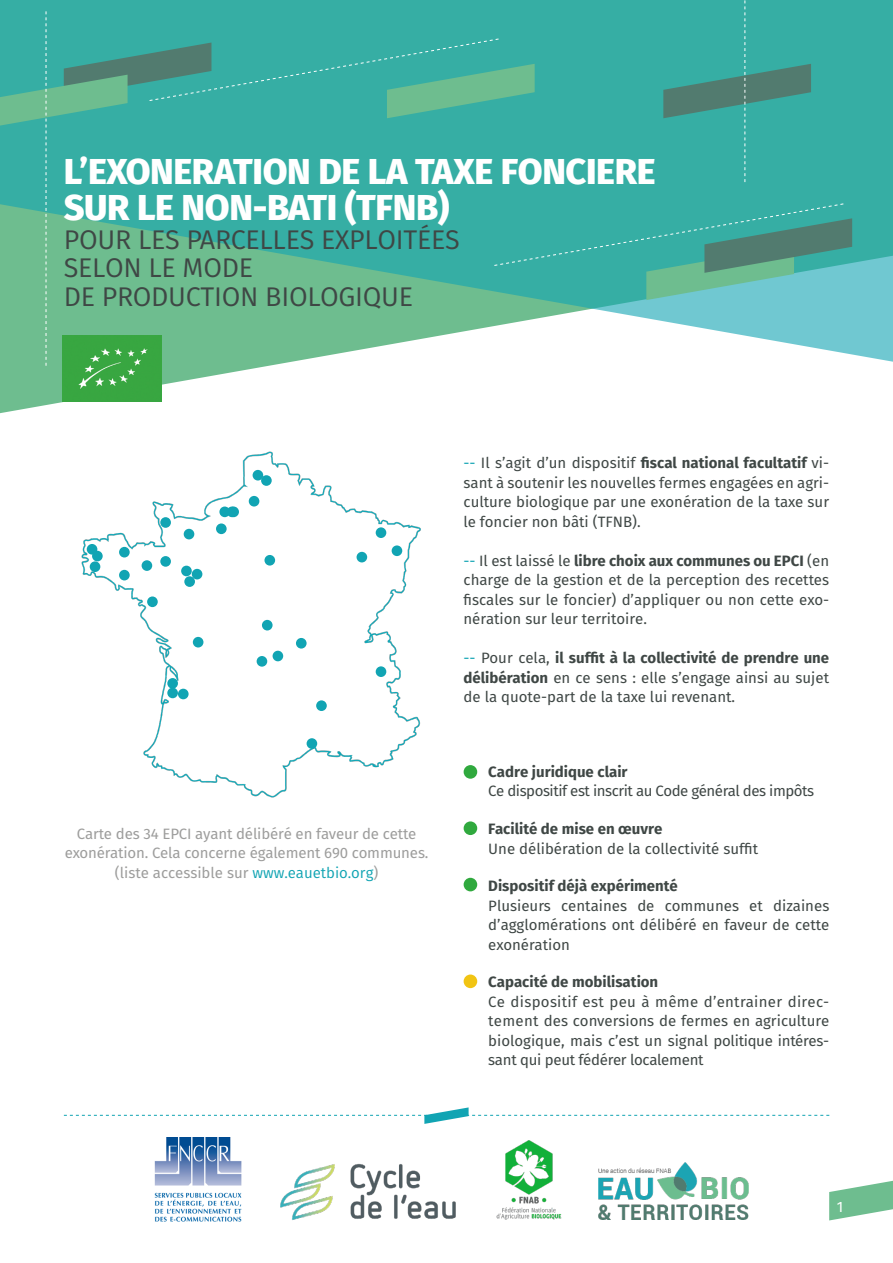
<style>
.page{position:relative;width:893px;height:1263px;background:#fff}
.page>*{position:absolute;margin:0;border:0;box-sizing:border-box;transform-origin:0 0}
.t1{font:800 36px/36px "Fira Sans";letter-spacing:-.01em;color:#fff}
.t2{font:27px/28.5px "Fira Sans";letter-spacing:-.01em;color:#3f4745}
.t3{font:15px/19.5px "Fira Sans";color:#3f4745;text-align:justify}
.t4{font:15px/19.5px "Fira Sans";letter-spacing:-.01em;color:#9d9d9c;text-align:center}
.t5{font:700 15px "Fira Sans";color:#3f4745}
.t6{font:15px "Fira Sans";letter-spacing:-.03em;color:#3f4745}
.t7{font:15px "Fira Sans";color:#fff}
.s1{color:#11a4b3}
.s2{font-weight:700}
</style>
<div class="page">
<img style="left:81px;top:451px;width:340px;height:347px">
<svg style="left:0;top:377px;width:205px;height:36px"></svg>
<svg style="left:0;top:0;width:893px;height:377px"></svg>
<img style="left:281px;top:1163px;width:175px;height:57px">
<img style="left:496px;top:1140px;width:66px;height:80px">
<img style="left:599px;top:1162px;width:149px;height:58px">
<img style="left:154px;top:1137px;width:88px;height:85px">
<svg style="left:64px;top:1107px;width:765px;height:17px"></svg>
<svg style="left:0;top:0;width:852px;height:366px;background:#51b5a5"></svg>
<svg style="left:829px;top:1181px;width:64px;height:39px"></svg>
<img style="left:63px;top:336px;width:99px;height:66px">
<div style="left:464px;top:765px;width:13px;height:14px;background:#30a93e;border-radius:50%"></div>
<div style="left:464px;top:821px;width:13px;height:14px;background:#30a93e;border-radius:50%"></div>
<div style="left:464px;top:878px;width:13px;height:13px;background:#30a93e;border-radius:50%"></div>
<div style="left:464px;top:974px;width:13px;height:14px;background:#f1c413;border-radius:50%"></div>
<div style="left:253px;top:470px;width:10px;height:10px;background:#11a4b3;border-radius:50%"></div>
<div style="left:261px;top:475px;width:11px;height:11px;background:#11a4b3;border-radius:50%"></div>
<div style="left:249px;top:496px;width:10px;height:10px;background:#11a4b3;border-radius:50%"></div>
<div style="left:219px;top:506px;width:11px;height:11px;background:#11a4b3;border-radius:50%"></div>
<div style="left:228px;top:506px;width:11px;height:11px;background:#11a4b3;border-radius:50%"></div>
<div style="left:216px;top:523px;width:11px;height:11px;background:#11a4b3;border-radius:50%"></div>
<div style="left:184px;top:529px;width:10px;height:10px;background:#11a4b3;border-radius:50%"></div>
<div style="left:160px;top:517px;width:11px;height:11px;background:#11a4b3;border-radius:50%"></div>
<div style="left:87px;top:544px;width:10px;height:11px;background:#11a4b3;border-radius:50%"></div>
<div style="left:92px;top:551px;width:11px;height:10px;background:#11a4b3;border-radius:50%"></div>
<div style="left:90px;top:561px;width:10px;height:11px;background:#11a4b3;border-radius:50%"></div>
<div style="left:119px;top:547px;width:11px;height:10px;background:#11a4b3;border-radius:50%"></div>
<div style="left:119px;top:570px;width:11px;height:10px;background:#11a4b3;border-radius:50%"></div>
<div style="left:142px;top:560px;width:10px;height:11px;background:#11a4b3;border-radius:50%"></div>
<div style="left:160px;top:556px;width:11px;height:11px;background:#11a4b3;border-radius:50%"></div>
<div style="left:181px;top:566px;width:11px;height:10px;background:#11a4b3;border-radius:50%"></div>
<div style="left:192px;top:569px;width:10px;height:10px;background:#11a4b3;border-radius:50%"></div>
<div style="left:184px;top:576px;width:11px;height:11px;background:#11a4b3;border-radius:50%"></div>
<div style="left:147px;top:596px;width:11px;height:11px;background:#11a4b3;border-radius:50%"></div>
<div style="left:193px;top:637px;width:10px;height:10px;background:#11a4b3;border-radius:50%"></div>
<div style="left:262px;top:620px;width:11px;height:10px;background:#11a4b3;border-radius:50%"></div>
<div style="left:257px;top:656px;width:10px;height:11px;background:#11a4b3;border-radius:50%"></div>
<div style="left:273px;top:651px;width:10px;height:10px;background:#11a4b3;border-radius:50%"></div>
<div style="left:296px;top:638px;width:11px;height:10px;background:#11a4b3;border-radius:50%"></div>
<div style="left:357px;top:552px;width:10px;height:10px;background:#11a4b3;border-radius:50%"></div>
<div style="left:376px;top:527px;width:10px;height:11px;background:#11a4b3;border-radius:50%"></div>
<div style="left:392px;top:545px;width:10px;height:11px;background:#11a4b3;border-radius:50%"></div>
<div style="left:376px;top:666px;width:10px;height:11px;background:#11a4b3;border-radius:50%"></div>
<div style="left:316px;top:700px;width:11px;height:11px;background:#11a4b3;border-radius:50%"></div>
<div style="left:307px;top:738px;width:10px;height:11px;background:#11a4b3;border-radius:50%"></div>
<div style="left:167px;top:688px;width:11px;height:10px;background:#11a4b3;border-radius:50%"></div>
<div style="left:167px;top:678px;width:11px;height:11px;background:#11a4b3;border-radius:50%"></div>
<div style="left:178px;top:689px;width:11px;height:10px;background:#11a4b3;border-radius:50%"></div>
<div style="left:264px;top:555px;width:11px;height:11px;background:#11a4b3;border-radius:50%"></div>
<h1 class="t1" style="left:64px;top:151px;width:593px">L’EXONERATION DE LA TAXE FONCIERE<br>SUR LE NON-BATI (TFNB)</h1>
<h2 class="t2" style="left:64px;top:224px;width:398px">POUR LES PARCELLES EXPLOITÉES<br>SELON LE MODE<br>DE PRODUCTION BIOLOGIQUE</h2>
<p class="t4" style="left:65px;top:823px;width:365px">Carte des 34 EPCI ayant délibéré en faveur de cette exonération. Cela concerne également 690 communes. (liste accessible sur <span class="s1">www.eauetbio.org</span>)</p>
<p class="t3" style="left:463px;top:453px;width:367px"><span class="s1">--</span> Il s’agit d’un dispositif <span class="s2">fiscal national facultatif</span> vi&shy;sant à soutenir les nouvelles fermes engagées en agri&shy;culture biologique par une exonération de la taxe sur le foncier non bâti (TFNB).</p>
<p class="t3" style="left:463px;top:550px;width:367px"><span class="s1">--</span> Il est laissé le <span class="s2">libre choix aux communes ou EPCI</span> (en charge de la gestion et de la perception des recettes fiscales sur le foncier) d’appliquer ou non cette exo&shy;nération sur leur territoire.</p>
<p class="t3" style="left:463px;top:648px;width:367px"><span class="s1">--</span> Pour cela, <span class="s2">il suffit à la collectivité de prendre une délibération</span> en ce sens : elle s’engage ainsi au sujet de la quote-part de la taxe lui revenant.</p>
<p class="t5" style="left:488px;top:759px;width:141px">Cadre juridique clair</p>
<p class="t6" style="left:488px;top:780px;width:327px">Ce dispositif est inscrit au Code général des impôts</p>
<p class="t5" style="left:488px;top:816px;width:176px">Facilité de mise en œuvre</p>
<p class="t3" style="left:488px;top:838px;width:271px">Une délibération de la collectivité suffit</p>
<p class="t5" style="left:488px;top:873px;width:191px">Dispositif déjà expérimenté</p>
<p class="t3" style="left:488px;top:895px;width:343px">Plusieurs centaines de communes et dizaines d’agglomérations ont délibéré en faveur de cette exonération</p>
<p class="t5" style="left:488px;top:969px;width:172px">Capacité de mobilisation</p>
<p class="t3" style="left:488px;top:991px;width:343px">Ce dispositif est peu à même d’entrainer direc&shy;tement des conversions de fermes en agriculture biologique, mais c’est un signal politique intéres&shy;sant qui peut fédérer localement</p>
<p class="t7" style="left:837px;top:1195px;width:8px">1</p>
</div>
